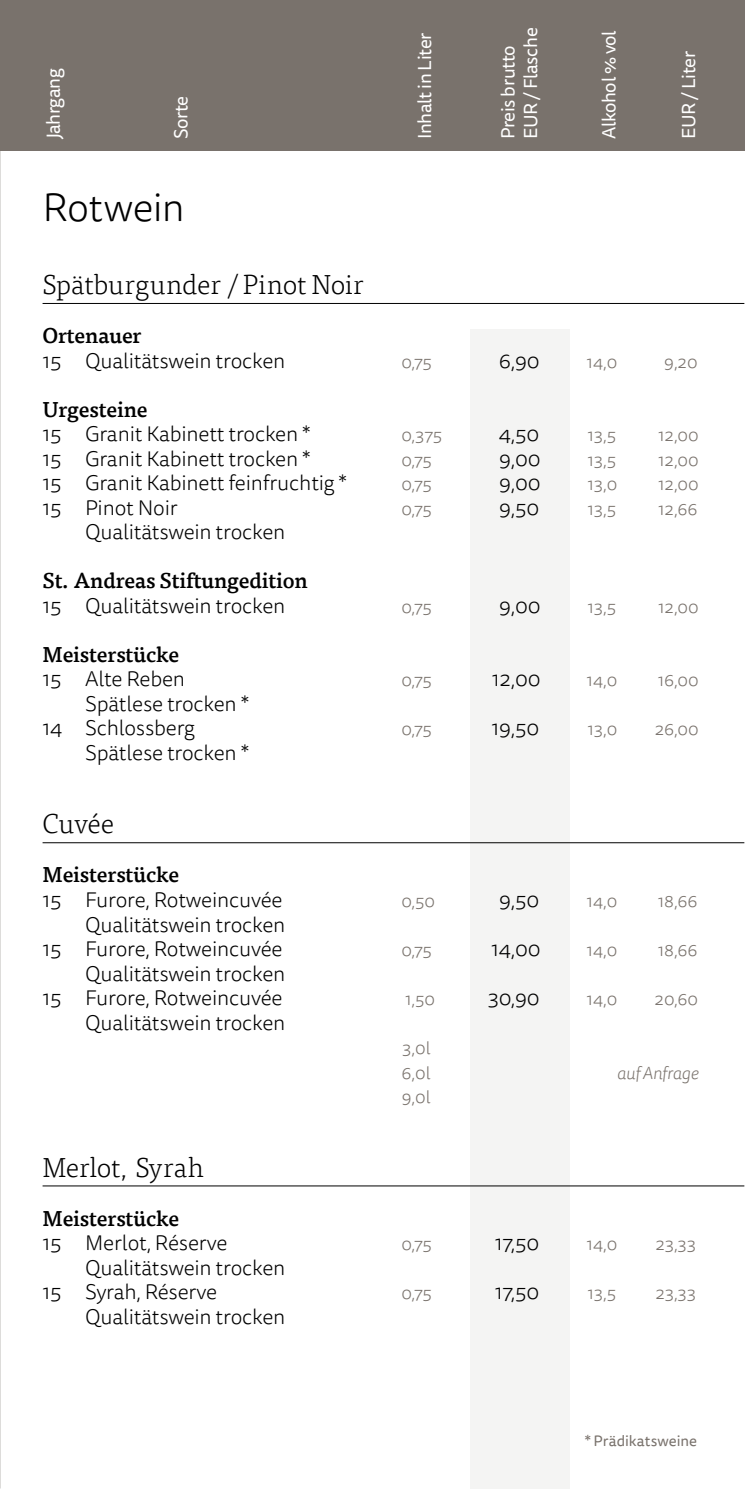
<style>
.page{position:relative;width:745px;height:1489px;background:#fff}
.page>*{position:absolute;margin:0;border:0;box-sizing:border-box;transform-origin:0 0}
.t1{font:300 40px "Tisa Sans Pro";letter-spacing:-.015em;color:#000}
.t2{font:300 27.5px "FF Tisa Pro";letter-spacing:-.005em;color:#000}
.t3{font:300 21.25px/24.5px "Tisa Sans Pro";letter-spacing:-.01em;color:#000}
.t4{font:500 21.25px "FF Tisa Pro";letter-spacing:-.01em;color:#000}
.t5{font:18.75px/22.5px "Tisa Sans Pro";letter-spacing:-.02em;color:#fff}
.t6{font:300 17.5px/24.5px "Tisa Sans Pro";letter-spacing:-.005em;color:#79726c}
.t7{font:italic 300 17.5px "Tisa Sans Pro";letter-spacing:-.01em;color:#79726c}
.t8{font:15px "Tisa Sans Pro";color:#79726c}
</style>
<div class="page">
<hr style="left:744px;top:0;width:1px;height:1488px;background:#000">
<div style="left:0;top:0;width:744px;height:150px;background:#79726c"></div>
<div style="left:469px;top:329px;width:100px;height:1159px;background:#f4f4f3"></div>
<hr style="left:43px;top:303px;width:700px;height:1px;background:#000">
<hr style="left:43px;top:842px;width:700px;height:1px;background:#000">
<hr style="left:43px;top:1185px;width:700px;height:1px;background:#000">
<p class="t5" style="left:42px;top:139px;width:72px;rotate:-90deg">Jahrgang</p>
<p class="t5" style="left:170px;top:139px;width:45px;rotate:-90deg">Sorte</p>
<h1 class="t1" style="left:43px;top:181px;width:144px">Rotwein</h1>
<p class="t5" style="left:413px;top:139px;width:108px;rotate:-90deg">Inhalt in Liter</p>
<p class="t5" style="left:497px;top:139px;width:113px;rotate:-90deg">Preis brutto<br>EUR / Flasche</p>
<p class="t5" style="left:598px;top:139px;width:111px;rotate:-90deg">Alkohol % vol</p>
<p class="t5" style="left:677px;top:139px;width:90px;rotate:-90deg">EUR / Liter</p>
<p class="t2" style="left:43px;top:265px;width:322px">Spätburgunder / Pinot Noir</p>
<p class="t4" style="left:43px;top:319px;width:100px">Ortenauer</p>
<p class="t3" style="left:43px;top:349px;width:244px">15 Qualitätswein trocken</p>
<p class="t6" style="left:401px;top:350px;width:32px">0,75</p>
<p class="t3" style="left:498px;top:349px;width:42px">6,90</p>
<p class="t6" style="left:586px;top:350px;width:32px">14,0</p>
<p class="t6" style="left:663px;top:350px;width:35px">9,20</p>
<p class="t4" style="left:43px;top:393px;width:107px">Urgesteine</p>
<p class="t3" style="left:43px;top:422px;width:269px">15 Granit Kabinett trocken *</p>
<p class="t6" style="left:401px;top:423px;width:42px">0,375</p>
<p class="t3" style="left:498px;top:422px;width:42px">4,50</p>
<p class="t6" style="left:587px;top:423px;width:30px">13,5</p>
<p class="t6" style="left:657px;top:423px;width:42px">12,00</p>
<p class="t3" style="left:43px;top:447px;width:269px">15 Granit Kabinett trocken *</p>
<p class="t6" style="left:401px;top:448px;width:32px">0,75</p>
<p class="t3" style="left:498px;top:447px;width:43px">9,00</p>
<p class="t6" style="left:587px;top:448px;width:30px">13,5</p>
<p class="t6" style="left:657px;top:448px;width:42px">12,00</p>
<p class="t3" style="left:43px;top:471px;width:306px">15 Granit Kabinett feinfruchtig *</p>
<p class="t6" style="left:401px;top:472px;width:32px">0,75</p>
<p class="t3" style="left:498px;top:471px;width:43px">9,00</p>
<p class="t6" style="left:587px;top:472px;width:31px">13,0</p>
<p class="t6" style="left:657px;top:472px;width:42px">12,00</p>
<p class="t3" style="left:43px;top:496px;width:137px">15 Pinot Noir</p>
<p class="t6" style="left:401px;top:497px;width:32px">0,75</p>
<p class="t3" style="left:498px;top:496px;width:42px">9,50</p>
<p class="t6" style="left:587px;top:497px;width:30px">13,5</p>
<p class="t6" style="left:657px;top:497px;width:41px">12,66</p>
<p class="t3" style="left:85px;top:520px;width:202px">Qualitätswein trocken</p>
<p class="t4" style="left:43px;top:564px;width:266px">St. Andreas Stiftungedition</p>
<p class="t3" style="left:43px;top:594px;width:244px">15 Qualitätswein trocken</p>
<p class="t6" style="left:401px;top:595px;width:32px">0,75</p>
<p class="t3" style="left:498px;top:594px;width:43px">9,00</p>
<p class="t6" style="left:587px;top:595px;width:30px">13,5</p>
<p class="t6" style="left:657px;top:595px;width:42px">12,00</p>
<p class="t4" style="left:43px;top:638px;width:138px">Meisterstücke</p>
<p class="t3" style="left:43px;top:667px;width:144px">15 Alte Reben</p>
<p class="t6" style="left:401px;top:668px;width:32px">0,75</p>
<p class="t3" style="left:491px;top:667px;width:50px">12,00</p>
<p class="t6" style="left:586px;top:668px;width:32px">14,0</p>
<p class="t6" style="left:657px;top:668px;width:43px">16,00</p>
<p class="t3" style="left:43px;top:692px;width:208px;text-indent:43px">Spätlese trocken *<br>14 Schlossberg</p>
<p class="t6" style="left:401px;top:717px;width:32px">0,75</p>
<p class="t3" style="left:491px;top:716px;width:49px">19,50</p>
<p class="t6" style="left:587px;top:717px;width:31px">13,0</p>
<p class="t6" style="left:654px;top:717px;width:46px">26,00</p>
<p class="t3" style="left:85px;top:741px;width:165px">Spätlese trocken *</p>
<p class="t2" style="left:43px;top:804px;width:73px">Cuvée</p>
<p class="t4" style="left:43px;top:858px;width:138px">Meisterstücke</p>
<p class="t3" style="left:43px;top:888px;width:241px">15 Furore, Rotweincuvée</p>
<p class="t6" style="left:401px;top:889px;width:35px">0,50</p>
<p class="t3" style="left:498px;top:888px;width:42px">9,50</p>
<p class="t6" style="left:586px;top:889px;width:32px">14,0</p>
<p class="t6" style="left:657px;top:889px;width:41px">18,66</p>
<p class="t3" style="left:43px;top:912px;width:244px;text-align:right">Qualitätswein trocken<br>15 Furore, Rotweincuvée</p>
<p class="t6" style="left:401px;top:938px;width:32px">0,75</p>
<p class="t3" style="left:491px;top:937px;width:51px">14,00</p>
<p class="t6" style="left:586px;top:938px;width:32px">14,0</p>
<p class="t6" style="left:657px;top:938px;width:41px">18,66</p>
<p class="t3" style="left:43px;top:961px;width:244px;text-align:right">Qualitätswein trocken<br>15 Furore, Rotweincuvée</p>
<p class="t3" style="left:85px;top:1010px;width:202px">Qualitätswein trocken</p>
<p class="t6" style="left:405px;top:987px;width:31px">1,50</p>
<p class="t3" style="left:487px;top:986px;width:54px">30,90</p>
<p class="t6" style="left:586px;top:987px;width:32px">14,0</p>
<p class="t6" style="left:654px;top:987px;width:45px">20,60</p>
<p class="t6" style="left:401px;top:1036px;width:30px">3,0l<br>6,0l</p>
<p class="t6" style="left:401px;top:1085px;width:30px">9,0l</p>
<p class="t7" style="left:616px;top:1061px;width:83px">auf Anfrage</p>
<p class="t2" style="left:43px;top:1147px;width:163px">Merlot, Syrah</p>
<p class="t4" style="left:43px;top:1201px;width:138px">Meisterstücke</p>
<p class="t3" style="left:43px;top:1231px;width:186px">15 Merlot, Réserve</p>
<p class="t6" style="left:401px;top:1232px;width:32px">0,75</p>
<p class="t3" style="left:494px;top:1231px;width:46px">17,50</p>
<p class="t6" style="left:586px;top:1232px;width:32px">14,0</p>
<p class="t6" style="left:655px;top:1232px;width:42px">23,33</p>
<p class="t3" style="left:43px;top:1255px;width:244px;text-indent:43px">Qualitätswein trocken<br>15 Syrah, Réserve</p>
<p class="t6" style="left:401px;top:1281px;width:32px">0,75</p>
<p class="t3" style="left:494px;top:1280px;width:46px">17,50</p>
<p class="t6" style="left:587px;top:1281px;width:30px">13,5</p>
<p class="t6" style="left:655px;top:1281px;width:42px">23,33</p>
<p class="t3" style="left:85px;top:1304px;width:202px">Qualitätswein trocken</p>
<p class="t8" style="left:584px;top:1430px;width:114px">* Prädikatsweine</p>
</div>
